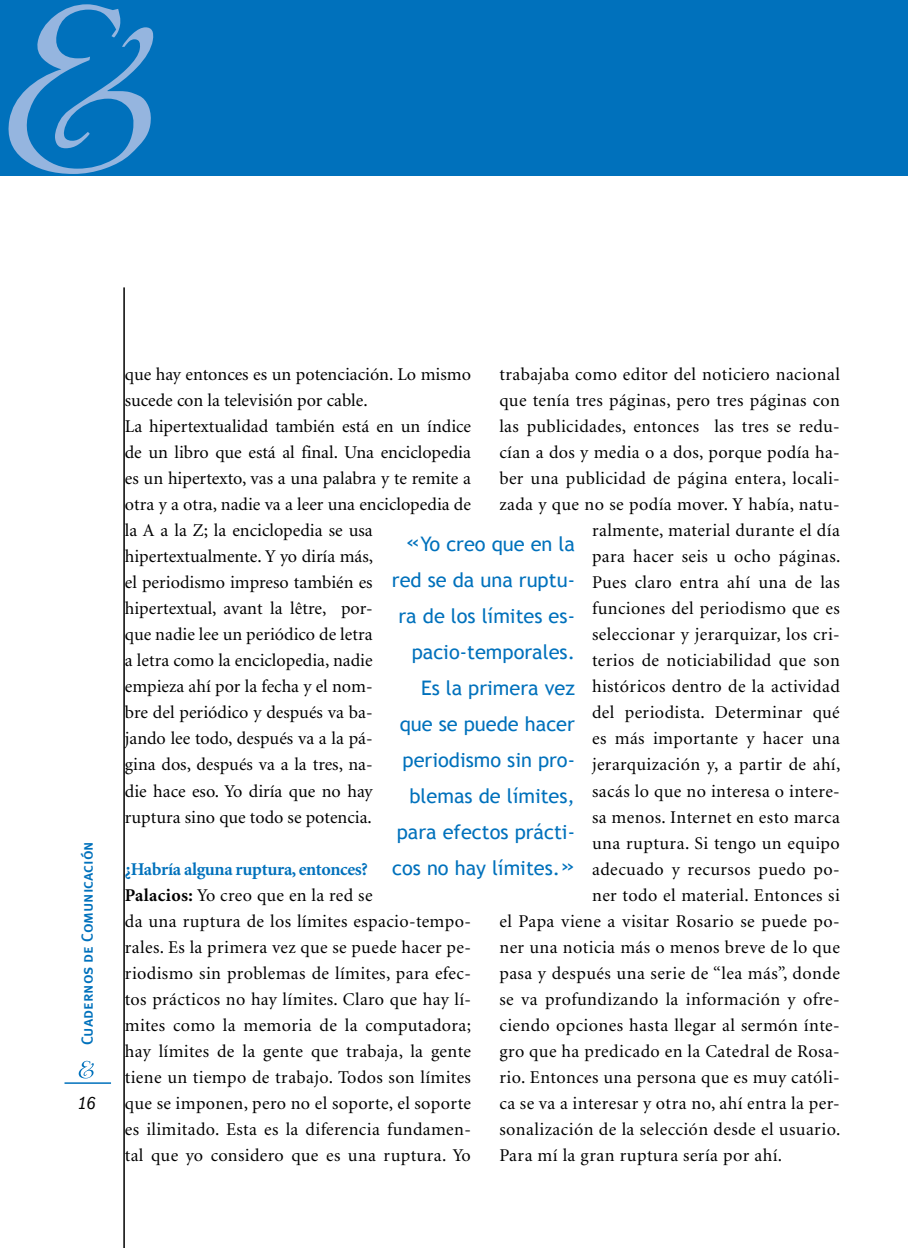
<style>
.page{position:relative;width:908px;height:1248px;background:#fff}
.page>*{position:absolute;margin:0;border:0;box-sizing:border-box;transform-origin:0 0}
.t1{font:20px/36px "Trebuchet MS";color:#0071bc;text-align:right}
.t2{font:18px/26px "Minion";letter-spacing:.02em;color:#000}
.t3{font:18px/26px "Minion";color:#000}
.t4{font:italic condensed 18px "Franklin Gothic";color:#000}
.t5{font:16px "Meta Plus Medium Caps";color:#0071bc}
.s1{font-weight:700;color:#0071bc}
.s2{font-weight:700}
.s3{font-size:28px}
</style>
<div class="page">
<hr style="left:123px;top:287px;width:2px;height:960px;background:#000">
<svg style="left:78px;top:1060px;width:16px;height:18px"></svg>
<hr style="left:64px;top:1082px;width:47px;height:1px;background:#0071bc">
<div style="left:0;top:0;width:907px;height:176px;background:#0071bc"></div>
<svg style="left:8px;top:4px;width:146px;height:170px"></svg>
<p class="t5" style="left:78px;top:1045px;width:205px;rotate:-90deg">Cuadernos de Comunicación</p>
<p class="t4" style="left:77px;top:1092px;width:19px">16</p>
<p class="t3" style="left:125px;top:362px;width:347px">que hay entonces es un potenciación. Lo mismo sucede con la televisión por cable.<br>La hipertextualidad también está en un índice de un libro que está al final. Una enciclopedia es un hipertexto, vas a una palabra y te remite a otra y a otra, nadie va a leer una enciclopedia de la A a la Z; la enciclopedia se usa hipertextualmente. Y yo diría más,<br>el periodismo impreso también es<br>hipertextual, avant la lêtre, por-<br>que nadie lee un periódico de letra<br>a letra como la enciclopedia, nadie<br>empieza ahí por la fecha y el nom-<br>bre del periódico y después va ba-<br>jando lee todo, después va a la pá-<br>gina dos, después va a la tres, na-<br>die hace eso. Yo diría que no hay<br>ruptura sino que todo se potencia.</p>
<p class="t2" style="left:125px;top:856px;width:347px"><span class="s1">¿Habría alguna ruptura, entonces?<br></span><span class="s2">Palacios:</span> Yo creo que en la red se<br>da una ruptura de los límites espacio-tempo&shy;rales. Es la primera vez que se puede hacer pe&shy;riodismo sin problemas de límites, para efec&shy;tos prácticos no hay límites. Claro que hay lí&shy;mites como la memoria de la computadora; hay límites de la gente que trabaja, la gente tiene un tiempo de trabajo. Todos son límites que se imponen, pero no el soporte, el soporte es ilimitado. Esta es la diferencia fundamen&shy;tal que yo considero que es una ruptura. Yo</p>
<p class="t2" style="left:499px;top:362px;width:342px">trabajaba como editor del noticiero nacional</p>
<p class="t2" style="left:499px;top:388px;width:342px">que tenía tres páginas, pero tres páginas con</p>
<p class="t2" style="left:499px;top:414px;width:342px">las publicidades, entonces las tres se redu-</p>
<p class="t2" style="left:499px;top:440px;width:342px">cían a dos y media o a dos, porque podía ha-</p>
<p class="t2" style="left:499px;top:466px;width:342px">ber una publicidad de página entera, locali-</p>
<p class="t2" style="left:499px;top:492px;width:342px">zada y que no se podía mover. Y había, natu-</p>
<p class="t2" style="left:591px;top:518px;width:249px">ralmente, material durante el día</p>
<p class="t2" style="left:591px;top:544px;width:250px">para hacer seis u ocho páginas.</p>
<p class="t2" style="left:591px;top:570px;width:249px">Pues claro entra ahí una de las</p>
<p class="t2" style="left:591px;top:596px;width:249px">funciones del periodismo que es</p>
<p class="t2" style="left:591px;top:622px;width:249px">seleccionar y jerarquizar, los cri-</p>
<p class="t2" style="left:591px;top:648px;width:249px">terios de noticiabilidad que son</p>
<p class="t2" style="left:591px;top:674px;width:249px">históricos dentro de la actividad</p>
<p class="t2" style="left:591px;top:700px;width:249px">del periodista. Determinar qué</p>
<p class="t2" style="left:591px;top:726px;width:249px">es más importante y hacer una</p>
<p class="t2" style="left:591px;top:752px;width:250px">jerarquización y, a partir de ahí,</p>
<p class="t2" style="left:591px;top:778px;width:249px">sacás lo que no interesa o intere-</p>
<p class="t2" style="left:591px;top:804px;width:249px">sa menos. Internet en esto marca</p>
<p class="t2" style="left:591px;top:830px;width:249px">una ruptura. Si tengo un equipo</p>
<p class="t2" style="left:591px;top:856px;width:249px">adecuado y recursos puedo po-</p>
<p class="t2" style="left:591px;top:882px;width:249px">ner todo el material. Entonces si</p>
<p class="t2" style="left:499px;top:908px;width:342px">el Papa viene a visitar Rosario se puede po-</p>
<p class="t2" style="left:499px;top:934px;width:342px">ner una noticia más o menos breve de lo que</p>
<p class="t2" style="left:499px;top:960px;width:342px">pasa y después una serie de “lea más”, donde</p>
<p class="t2" style="left:499px;top:986px;width:342px">se va profundizando la información y ofre-</p>
<p class="t2" style="left:499px;top:1012px;width:342px">ciendo opciones hasta llegar al sermón ínte-</p>
<p class="t2" style="left:499px;top:1038px;width:342px">gro que ha predicado en la Catedral de Rosa-</p>
<p class="t2" style="left:499px;top:1064px;width:342px">rio. Entonces una persona que es muy católi-</p>
<p class="t2" style="left:499px;top:1090px;width:342px">ca se va a interesar y otra no, ahí entra la per-</p>
<p class="t2" style="left:499px;top:1116px;width:342px">sonalización de la selección desde el usuario.</p>
<p class="t2" style="left:499px;top:1142px;width:284px">Para mí la gran ruptura sería por ahí.</p>
<p class="t1" style="left:392px;top:526px;width:184px"><span class="s3">«</span>Yo creo que en la red se da una ruptu&shy;ra de los límites es&shy;pacio-temporales.<br>Es la primera vez que se puede hacer periodismo sin pro&shy;blemas de límites, para efectos prácti&shy;cos no hay límites.<span class="s3">»</span></p>
</div>
